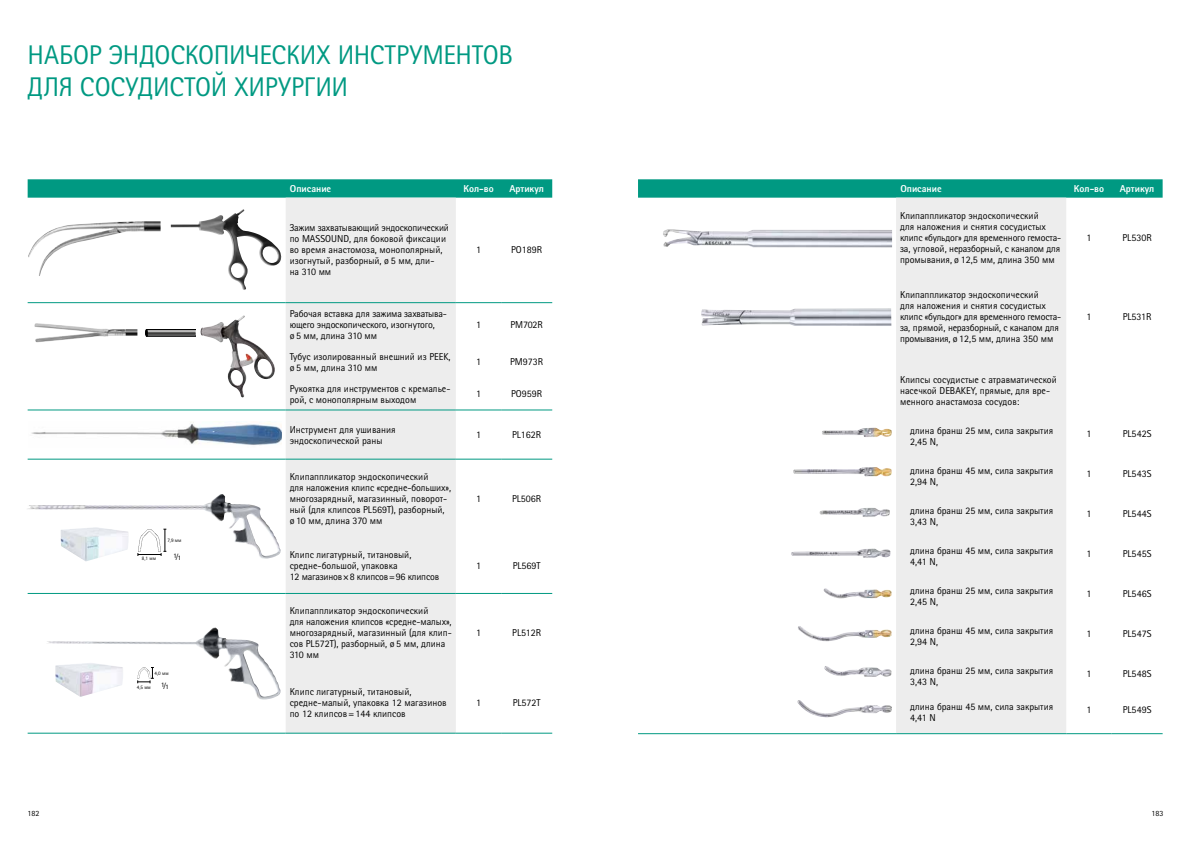
<style>
.page{position:relative;width:1191px;height:842px;background:#fff}
.page>*{position:absolute;margin:0;border:0;box-sizing:border-box;transform-origin:0 0}
.t1{font:27px/32px "Rotis Sans Serif Pro Cyr";letter-spacing:-.01em;color:#009982}
.t2{font:10px/11px "Rotis Sans Serif Pro Cyr";color:#000}
.t3{font:10px/11px "Rotis Sans Serif Pro Cyr";letter-spacing:-.02em;color:#000}
.t4{font:800 10px "Rotis Sans Serif Pro Cyr";color:#fff}
.t5{font:8px "Rotis Sans Serif Pro Cyr";color:#000}
.t6{font:5.2px "Rotis Sans Serif Pro Cyr";color:#000}
</style>
<div class="page">
<svg style="left:28px;top:179px;width:524px;height:19px;background:#099c86"></svg>
<div style="left:286px;top:198px;width:170px;height:535px;background:#ededed"></div>
<hr style="left:28px;top:302px;width:258px;height:1px;background:#009982">
<hr style="left:286px;top:302px;width:170px;height:1px;background:#009982">
<hr style="left:456px;top:302px;width:45px;height:1px;background:#009982">
<hr style="left:501px;top:302px;width:51px;height:1px;background:#009982">
<hr style="left:28px;top:410px;width:258px;height:1px;background:#009982">
<hr style="left:286px;top:410px;width:170px;height:1px;background:#009982">
<hr style="left:456px;top:410px;width:45px;height:1px;background:#009982">
<hr style="left:501px;top:410px;width:51px;height:1px;background:#009982">
<hr style="left:28px;top:459px;width:258px;height:1px;background:#009982">
<hr style="left:286px;top:459px;width:170px;height:1px;background:#009982">
<hr style="left:456px;top:459px;width:45px;height:1px;background:#009982">
<hr style="left:501px;top:459px;width:51px;height:1px;background:#009982">
<hr style="left:28px;top:593px;width:258px;height:1px;background:#009982">
<hr style="left:286px;top:593px;width:170px;height:1px;background:#009982">
<hr style="left:456px;top:593px;width:45px;height:1px;background:#009982">
<hr style="left:501px;top:593px;width:51px;height:1px;background:#009982">
<hr style="left:28px;top:733px;width:258px;height:1px;background:#009982">
<hr style="left:286px;top:733px;width:170px;height:1px;background:#009982">
<hr style="left:456px;top:733px;width:45px;height:1px;background:#009982">
<hr style="left:501px;top:733px;width:51px;height:1px;background:#009982">
<img style="left:28px;top:221px;width:133px;height:55px">
<img style="left:171px;top:209px;width:110px;height:81px">
<img style="left:34px;top:323px;width:103px;height:19px">
<svg style="left:146px;top:329px;width:49px;height:7px"></svg>
<img style="left:200px;top:315px;width:75px;height:82px">
<img style="left:31px;top:422px;width:251px;height:23px">
<img style="left:82px;top:559px;width:12px;height:2px">
<img style="left:27px;top:494px;width:254px;height:65px">
<img style="left:47px;top:628px;width:234px;height:72px">
<img style="left:55px;top:663px;width:68px;height:34px">
<svg style="left:137px;top:667px;width:17px;height:16px"></svg>
<svg style="left:638px;top:179px;width:524px;height:19px;background:#099c86"></svg>
<div style="left:896px;top:198px;width:170px;height:535px;background:#ededed"></div>
<hr style="left:638px;top:733px;width:258px;height:1px;background:#009982">
<hr style="left:896px;top:733px;width:170px;height:1px;background:#009982">
<hr style="left:1066px;top:733px;width:45px;height:1px;background:#009982">
<hr style="left:1111px;top:733px;width:51px;height:1px;background:#009982">
<img style="left:663px;top:229px;width:229px;height:18px">
<img style="left:701px;top:308px;width:190px;height:18px">
<img style="left:822px;top:428px;width:70px;height:9px">
<img style="left:793px;top:467px;width:99px;height:9px">
<img style="left:819px;top:508px;width:71px;height:9px">
<img style="left:791px;top:548px;width:99px;height:10px">
<img style="left:823px;top:588px;width:69px;height:10px">
<img style="left:798px;top:626px;width:94px;height:15px">
<img style="left:824px;top:666px;width:68px;height:11px">
<img style="left:797px;top:700px;width:95px;height:17px">
<h1 class="t1" style="left:28px;top:39px;width:487px">НАБОР ЭНДОСКОПИЧЕСКИХ ИНСТРУМЕНТОВ<br>ДЛЯ СОСУДИСТОЙ ХИРУРГИИ</h1>
<p class="t4" style="left:290px;top:182px;width:43px">Описание</p>
<p class="t4" style="left:463px;top:182px;width:32px">Кол-во</p>
<p class="t4" style="left:509px;top:182px;width:36px">Артикул</p>
<p class="t2" style="left:290px;top:223px;width:161px">Зажим захватывающий эндоскопический по MASSOUND, для боковой фиксации во время анастомоза, монополярный, изогнутый, разборный, ø 5 мм, дли-<br>на 310 мм</p>
<p class="t2" style="left:476px;top:245px;width:6px">1</p>
<p class="t2" style="left:511px;top:245px;width:33px">PO189R</p>
<p class="t3" style="left:290px;top:308px;width:159px">Рабочая вставка для зажима захватыва&shy;ющего эндоскопического, изогнутого,<br>ø 5 мм, длина 310 мм</p>
<p class="t2" style="left:476px;top:319px;width:6px">1</p>
<p class="t2" style="left:510px;top:319px;width:34px">PM702R</p>
<p class="t2" style="left:290px;top:351px;width:162px">Тубус изолированный внешний из PEEK, ø 5 мм, длина 310 мм</p>
<p class="t2" style="left:476px;top:356px;width:6px">1</p>
<p class="t2" style="left:510px;top:356px;width:35px">PM973R</p>
<p class="t2" style="left:290px;top:383px;width:162px">Рукоятка для инструментов с кремалье&shy;рой, с монополярным выходом</p>
<p class="t2" style="left:476px;top:389px;width:6px">1</p>
<p class="t2" style="left:511px;top:389px;width:33px">PO959R</p>
<p class="t2" style="left:290px;top:424px;width:107px">Инструмент для ушивания эндоскопической раны</p>
<p class="t2" style="left:476px;top:429px;width:6px">1</p>
<p class="t2" style="left:512px;top:429px;width:31px">PL162R</p>
<p class="t6" style="left:167px;top:537px;width:16px">7,9 мм</p>
<p class="t6" style="left:142px;top:555px;width:16px">8,1 мм</p>
<p class="t2" style="left:173px;top:551px;width:9px">1∕1</p>
<p class="t6" style="left:154px;top:670px;width:16px">4,0 мм</p>
<p class="t2" style="left:161px;top:680px;width:9px">1∕1</p>
<p class="t6" style="left:137px;top:684px;width:16px">4,5 мм</p>
<p class="t2" style="left:290px;top:471px;width:163px">Клипаппликатор эндоскопический<br>для наложения клипс «средне-больших», многозарядный, магазинный, поворот&shy;ный (для клипсов PL569T), разборный, ø 10 мм, длина 370 мм</p>
<p class="t2" style="left:476px;top:493px;width:6px">1</p>
<p class="t2" style="left:512px;top:493px;width:31px">PL506R</p>
<p class="t2" style="left:290px;top:549px;width:151px">Клипс лигатурный, титановый, средне-большой, упаковка<br>12 магазинов×8 клипсов=96 клипсов</p>
<p class="t2" style="left:476px;top:560px;width:6px">1</p>
<p class="t2" style="left:513px;top:560px;width:29px">PL569T</p>
<p class="t2" style="left:290px;top:605px;width:164px">Клипаппликатор эндоскопический<br>для наложения клипсов «средне-малых», многозарядный, магазинный (для клип&shy;сов PL572T), разборный, ø 5 мм, длина<br>310 мм</p>
<p class="t2" style="left:476px;top:627px;width:6px">1</p>
<p class="t2" style="left:512px;top:627px;width:30px">PL512R</p>
<p class="t2" style="left:290px;top:686px;width:158px">Клипс лигатурный, титановый, средне-малый, упаковка 12 магазинов по 12 клипсов=144 клипсов</p>
<p class="t2" style="left:476px;top:697px;width:6px">1</p>
<p class="t2" style="left:513px;top:697px;width:29px">PL572T</p>
<p class="t4" style="left:900px;top:182px;width:43px">Описание</p>
<p class="t4" style="left:1074px;top:182px;width:32px">Кол-во</p>
<p class="t4" style="left:1119px;top:182px;width:36px">Артикул</p>
<p class="t2" style="left:900px;top:210px;width:163px">Клипаппликатор эндоскопический<br>для наложения и снятия сосудистых клипс «бульдог» для временного гемоста&shy;за, угловой, неразборный, с каналом для промывания, ø 12,5 мм, длина 350 мм</p>
<p class="t2" style="left:1086px;top:232px;width:6px">1</p>
<p class="t2" style="left:1122px;top:232px;width:31px">PL530R</p>
<p class="t2" style="left:900px;top:289px;width:163px">Клипаппликатор эндоскопический<br>для наложения и снятия сосудистых клипс «бульдог» для временного гемоста&shy;за, прямой, неразборный, с каналом для промывания, ø 12,5 мм, длина 350 мм</p>
<p class="t2" style="left:1086px;top:311px;width:6px">1</p>
<p class="t2" style="left:1122px;top:311px;width:30px">PL531R</p>
<p class="t2" style="left:900px;top:374px;width:158px">Клипсы сосудистые с атравматической насечкой DEBAKEY, прямые, для вре&shy;менного анастамоза сосудов:</p>
<p class="t2" style="left:910px;top:425px;width:145px">длина бранш 25 мм, сила закрытия<br>2,45 N,</p>
<p class="t2" style="left:1086px;top:428px;width:6px">1</p>
<p class="t2" style="left:1122px;top:428px;width:30px">PL542S</p>
<p class="t2" style="left:910px;top:465px;width:145px">длина бранш 45 мм, сила закрытия<br>2,94 N,</p>
<p class="t2" style="left:1086px;top:468px;width:6px">1</p>
<p class="t2" style="left:1122px;top:468px;width:30px">PL543S</p>
<p class="t2" style="left:910px;top:505px;width:145px">длина бранш 25 мм, сила закрытия<br>3,43 N,</p>
<p class="t2" style="left:1086px;top:508px;width:6px">1</p>
<p class="t2" style="left:1122px;top:508px;width:30px">PL544S</p>
<p class="t2" style="left:910px;top:545px;width:145px">длина бранш 45 мм, сила закрытия<br>4,41 N,</p>
<p class="t2" style="left:1086px;top:548px;width:6px">1</p>
<p class="t2" style="left:1122px;top:548px;width:30px">PL545S</p>
<p class="t2" style="left:910px;top:585px;width:145px">длина бранш 25 мм, сила закрытия<br>2,45 N,</p>
<p class="t2" style="left:1086px;top:588px;width:6px">1</p>
<p class="t2" style="left:1122px;top:588px;width:30px">PL546S</p>
<p class="t2" style="left:910px;top:626px;width:145px">длина бранш 45 мм, сила закрытия<br>2,94 N,</p>
<p class="t2" style="left:1086px;top:628px;width:6px">1</p>
<p class="t2" style="left:1122px;top:628px;width:30px">PL547S</p>
<p class="t2" style="left:910px;top:666px;width:145px">длина бранш 25 мм, сила закрытия<br>3,43 N,</p>
<p class="t2" style="left:1086px;top:668px;width:6px">1</p>
<p class="t2" style="left:1122px;top:668px;width:30px">PL548S</p>
<p class="t2" style="left:910px;top:701px;width:145px">длина бранш 45 мм, сила закрытия<br>4,41 N</p>
<p class="t2" style="left:1086px;top:704px;width:6px">1</p>
<p class="t2" style="left:1122px;top:704px;width:30px">PL549S</p>
<p class="t5" style="left:28px;top:809px;width:14px">182</p>
<p class="t5" style="left:1151px;top:809px;width:13px">183</p>
</div>
